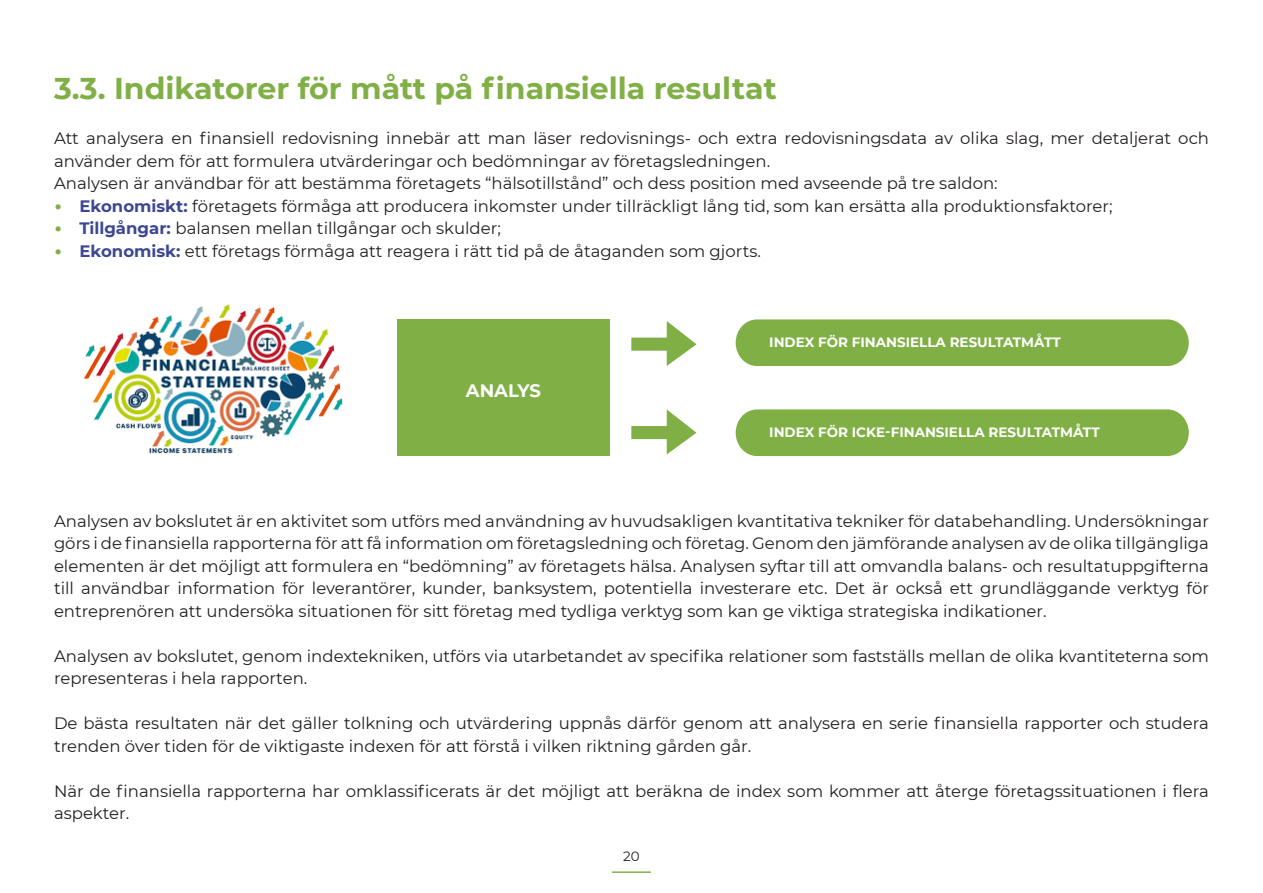
<style>
.page{position:relative;width:1263px;height:893px;background:#fff}
.page>*{position:absolute;margin:0;border:0;box-sizing:border-box;transform-origin:0 0}
.t1{font:700 30px "Montserrat";color:#80b045}
.t2{font:700 18px "Montserrat";color:#fff}
.t3{font:16.5px/22.5px "Montserrat";color:#231f20}
.t4{font:700 13.5px "Montserrat";color:#fff}
.t5{font:13.5px "Montserrat";color:#231f20}
.s1{font-family:"Calibri";color:#80b045}
.s2{font-weight:700;color:#3b4791}
</style>
<div class="page">
<hr style="left:612px;top:871px;width:39px;height:2px;background:#80b045">
<img style="left:84px;top:304px;width:259px;height:150px">
<div style="left:736px;top:319px;width:453px;height:47px;background:#80b045;border-radius:22px"></div>
<div style="left:736px;top:409px;width:453px;height:47px;background:#80b045;border-radius:22px"></div>
<div style="left:397px;top:320px;width:213px;height:136px;background:#80b045"></div>
<svg style="left:631px;top:321px;width:65px;height:45px"></svg>
<svg style="left:631px;top:409px;width:65px;height:45px"></svg>
<p class="t1" style="left:54px;top:67px;width:724px">3.3. Indikatorer för mått på finansiella resultat</p>
<p class="t3" style="left:54px;top:126px;width:1156px">Att analysera en finansiell redovisning innebär att man läser redovisnings- och extra redovisningsdata av olika slag, mer detaljerat och använder dem för att formulera utvärderingar och bedömningar av företagsledningen.</p>
<p class="t3" style="left:54px;top:171px;width:945px">Analysen är användbar för att bestämma företagets “hälsotillstånd” och dess position med avseende på tre saldon:</p>
<p class="t3" style="left:54px;top:194px;width:1060px"><span class="s1">•</span> <span class="s2">Ekonomiskt:</span> företagets förmåga att producera inkomster under tillräckligt lång tid, som kan ersätta alla produktionsfaktorer;</p>
<p class="t3" style="left:54px;top:216px;width:448px"><span class="s1">•</span> <span class="s2">Tillgångar:</span> balansen mellan tillgångar och skulder;</p>
<p class="t3" style="left:54px;top:239px;width:708px"><span class="s1">•</span> <span class="s2">Ekonomisk:</span> ett företags förmåga att reagera i rätt tid på de åtaganden som gjorts.</p>
<p class="t2" style="left:466px;top:378px;width:77px">ANALYS</p>
<p class="t4" style="left:769px;top:333px;width:293px">INDEX FÖR FINANSIELLA RESULTATMÅTT</p>
<p class="t4" style="left:769px;top:423px;width:332px">INDEX FÖR ICKE-FINANSIELLA RESULTATMÅTT</p>
<p class="t3" style="left:54px;top:509px;width:1156px;text-align:justify">Analysen av bokslutet är en aktivitet som utförs med användning av huvudsakligen kvantitativa tekniker för databehandling. Undersökningar görs i de finansiella rapporterna för att få information om företagsledning och företag. Genom den jämförande analysen av de olika tillgängliga elementen är det möjligt att formulera en “bedömning” av företagets hälsa. Analysen syftar till att omvandla balans- och resultatuppgifterna till användbar information för leverantörer, kunder, banksystem, potentiella investerare etc. Det är också ett grundläggande verktyg för entreprenören att undersöka situationen för sitt företag med tydliga verktyg som kan ge viktiga strategiska indikationer.</p>
<p class="t3" style="left:54px;top:644px;width:1156px">Analysen av bokslutet, genom indextekniken, utförs via utarbetandet av specifika relationer som fastställs mellan de olika kvantiteterna som representeras i hela rapporten.</p>
<p class="t3" style="left:54px;top:711px;width:1156px">De bästa resultaten när det gäller tolkning och utvärdering uppnås därför genom att analysera en serie finansiella rapporter och studera trenden över tiden för de viktigaste indexen för att förstå i vilken riktning gården går.</p>
<p class="t3" style="left:54px;top:779px;width:1156px">När de finansiella rapporterna har omklassificerats är det möjligt att beräkna de index som kommer att återge företagssituationen i flera aspekter.</p>
<p class="t5" style="left:623px;top:847px;width:18px">20</p>
</div>
